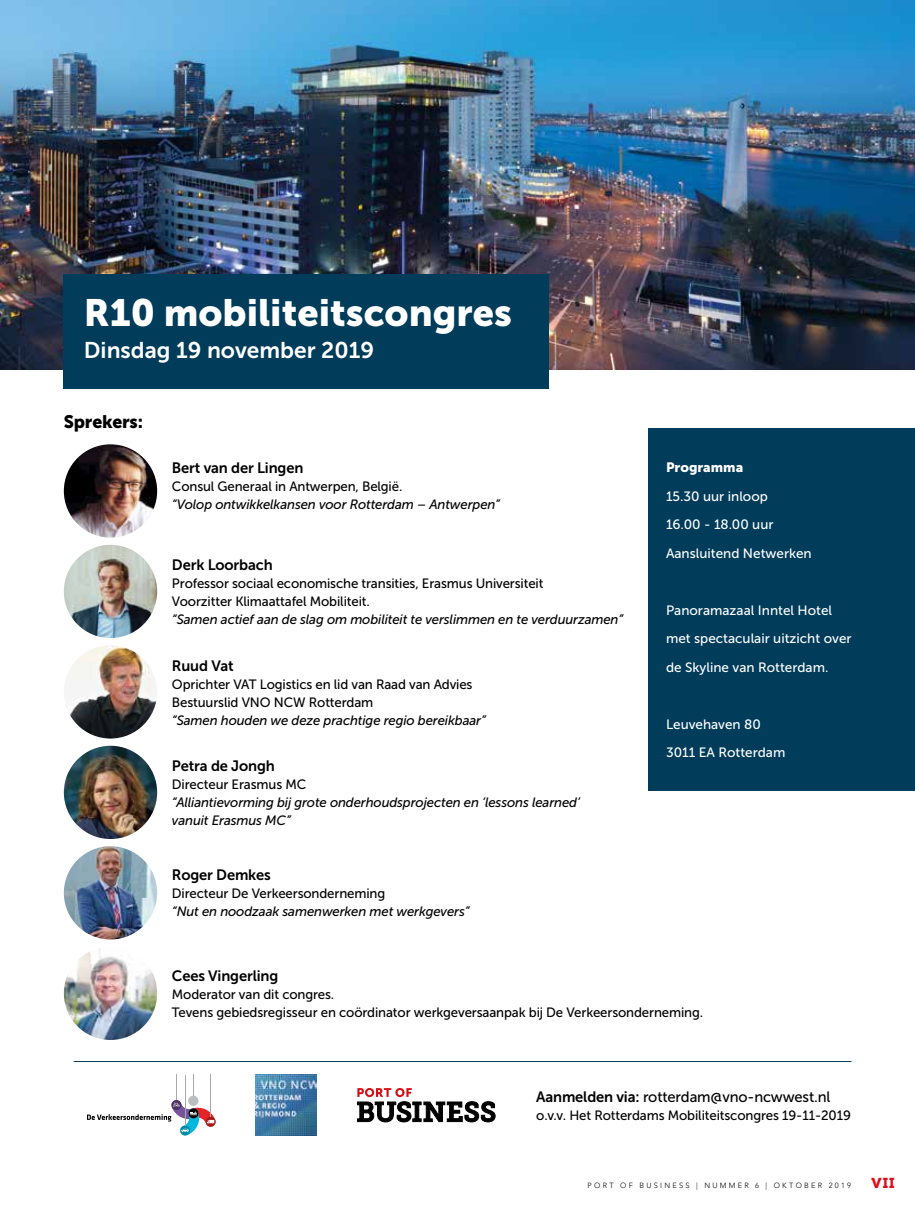
<style>
.page{position:relative;width:915px;height:1212px;background:#fff}
.page>*{position:absolute;margin:0;border:0;box-sizing:border-box;transform-origin:0 0}
.t1{font:37.8px "Museo Sans 900";color:#fff}
.t2{font:22.65px "Museo Sans 700";color:#fff}
.t3{font:18px "Museo Sans 900";letter-spacing:-.01em;color:#000}
.t4{font:15px "Museo Sans 700";letter-spacing:-.01em;color:#000}
.t5{font:15px "Museo Sans 500";letter-spacing:-.01em;color:#000}
.t6{font:14.25px "Museo 900";color:#e10d1a}
.t7{font:13.5px/18px "Museo Sans 500";letter-spacing:-.01em;color:#000}
.t8{font:italic 13.5px/18px "Museo Sans 500";letter-spacing:-.01em;color:#000}
.t9{font:13.5px/28.5px "Museo Sans 500";color:#fff}
.t10{font:13.5px "Museo Sans 900";color:#fff}
.t11{font:300 7.5px "Avenir LT Std";letter-spacing:.3em;color:#000}
.s1{font-family:"Museo Sans 700"}
</style>
<div class="page">
<img style="left:0;top:0;width:914px;height:370px">
<svg style="left:87px;top:1074px;width:129px;height:61px"></svg>
<svg style="left:357px;top:1088px;width:138px;height:34px"></svg>
<img style="left:255px;top:1074px;width:61px;height:61px">
<div style="left:64px;top:274px;width:485px;height:115px;background:#013c5a"></div>
<div style="left:648px;top:428px;width:266px;height:363px;background:#013c5a"></div>
<img style="left:64px;top:444px;width:93px;height:94px;border-radius:47px">
<img style="left:64px;top:645px;width:93px;height:93px;border-radius:47px">
<img style="left:64px;top:545px;width:93px;height:93px;border-radius:47px">
<img style="left:64px;top:746px;width:93px;height:93px;border-radius:47px">
<img style="left:64px;top:846px;width:93px;height:93px;border-radius:47px">
<img style="left:64px;top:947px;width:93px;height:93px;border-radius:47px">
<hr style="left:74px;top:1061px;width:777px;height:1px;background:#013c5a">
<h1 class="t1" style="left:84px;top:291px;width:429px">R10 mobiliteitscongres</h1>
<h2 class="t2" style="left:84px;top:337px;width:291px">Dinsdag 19 november 2019</h2>
<h3 class="t3" style="left:64px;top:412px;width:81px">Sprekers:</h3>
<p class="t4" style="left:172px;top:460px;width:133px">Bert van der Lingen</p>
<p class="t7" style="left:172px;top:478px;width:232px">Consul Generaal in Antwerpen, België.</p>
<p class="t8" style="left:172px;top:496px;width:329px">“Volop ontwikkelkansen voor Rotterdam – Antwerpen”</p>
<p class="t4" style="left:172px;top:556px;width:102px">Derk Loorbach</p>
<p class="t7" style="left:172px;top:574px;width:373px">Professor sociaal economische transities, Erasmus Universiteit<br>Voorzitter Klimaattafel Mobiliteit.</p>
<p class="t8" style="left:172px;top:610px;width:452px">“Samen actief aan de slag om mobiliteit te verslimmen en te verduurzamen”</p>
<p class="t4" style="left:172px;top:657px;width:63px">Ruud Vat</p>
<p class="t7" style="left:172px;top:675px;width:302px">Oprichter VAT Logistics en lid van Raad van Advies<br>Bestuurslid VNO NCW Rotterdam</p>
<p class="t8" style="left:172px;top:711px;width:315px">“Samen houden we deze prachtige regio bereikbaar”</p>
<p class="t4" style="left:172px;top:757px;width:104px">Petra de Jongh</p>
<p class="t7" style="left:172px;top:775px;width:136px">Directeur Erasmus MC</p>
<p class="t8" style="left:172px;top:793px;width:409px">“Alliantievorming bij grote onderhoudsprojecten en ‘lessons learned’ vanuit Erasmus MC”</p>
<p class="t4" style="left:172px;top:867px;width:100px">Roger Demkes</p>
<p class="t7" style="left:172px;top:885px;width:215px">Directeur De Verkeersonderneming</p>
<p class="t8" style="left:172px;top:903px;width:299px">“Nut en noodzaak samenwerken met werkgevers”</p>
<p class="t10" style="left:665px;top:460px;width:79px">Programma</p>
<p class="t9" style="left:665px;top:482px;width:147px">15.30 uur inloop<br>16.00 - 18.00 uur<br>Aansluitend Netwerken</p>
<p class="t9" style="left:665px;top:596px;width:187px">Panoramazaal Inntel Hotel met spectaculair uitzicht over de Skyline van Rotterdam.</p>
<p class="t9" style="left:665px;top:710px;width:121px">Leuvehaven 80<br>3011 EA Rotterdam</p>
<p class="t4" style="left:172px;top:967px;width:108px">Cees Vingerling</p>
<p class="t7" style="left:172px;top:985px;width:532px">Moderator van dit congres.<br>Tevens gebiedsregisseur en coördinator werkgeversaanpak bij De Verkeersonderneming.</p>
<p class="t5" style="left:536px;top:1088px;width:295px"><span class="s1">Aanmelden via:</span> rotterdam@vno-ncwwest.nl</p>
<p class="t7" style="left:536px;top:1106px;width:316px">o.v.v. Het Rotterdams Mobiliteitscongres 19-11-2019</p>
<p class="t11" style="left:587px;top:1181px;width:265px">PORT OF BUSINESS | NUMMER 6 | OKTOBER 2019</p>
<p class="t6" style="left:871px;top:1175px;width:25px">VII</p>
</div>
